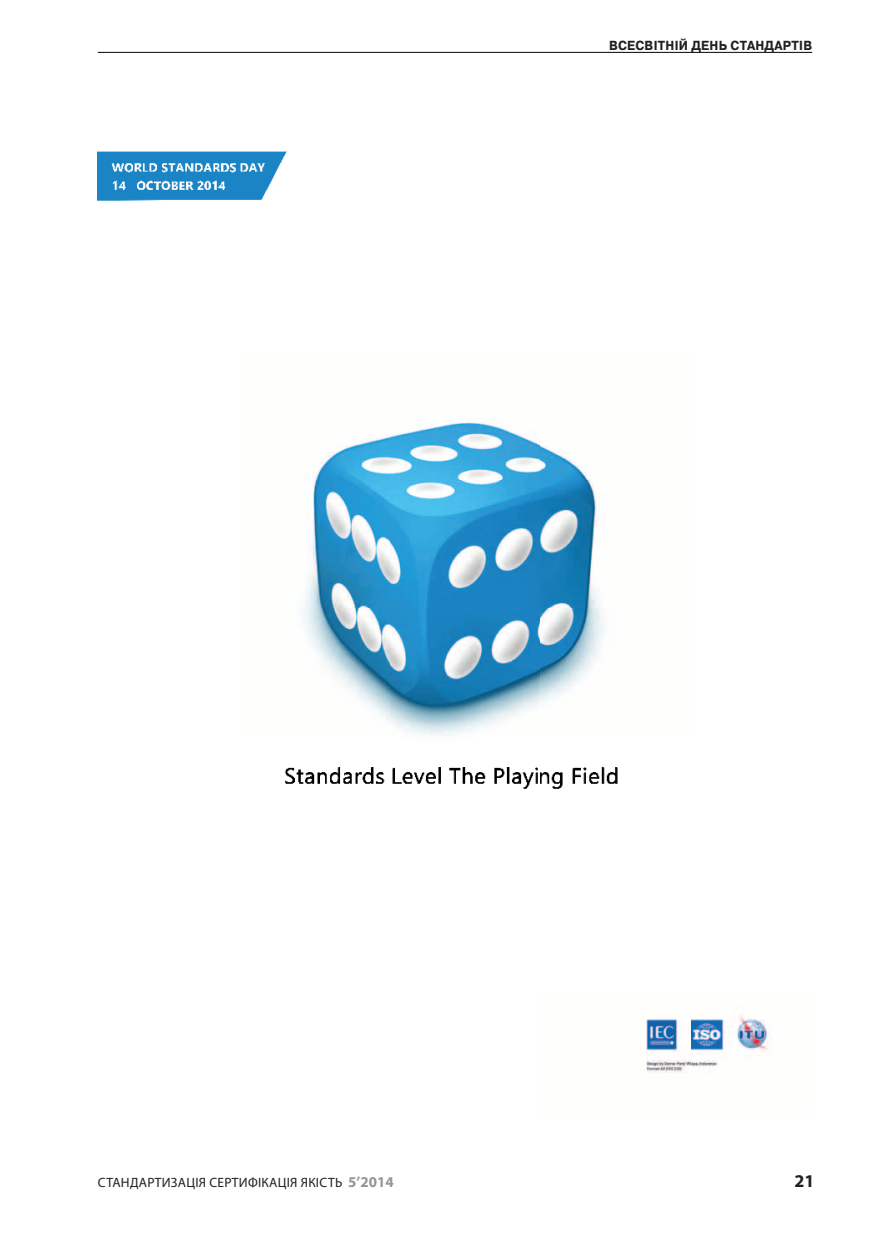
<style>
.page{position:relative;width:893px;height:1255px;background:#fff}
.page>*{position:absolute;margin:0;border:0;box-sizing:border-box;transform-origin:0 0}
.t1{font:700 18px "Myriad Pro";color:#231f20}
.t2{font:13.5px "Myriad Pro";letter-spacing:.02em;color:#231f20}
.t3{font:700 13.05px "Pragmatica WINC";letter-spacing:.02em;color:#231f20;scale:.93 1}
.s1{font-weight:700;font-size:15px;color:#939598}
</style>
<div class="page">
<hr style="left:98px;top:52px;width:714px;height:1px;background:#231f20">
<img style="left:98px;top:151px;width:673px;height:922px">
<p class="t3" style="left:609px;top:38px;width:218px">всесв ітній день стандартів</p>
<p class="t2" style="left:98px;top:1173px;width:297px">Стандартизація сертифікація якість <span class="s1">5’2014</span></p>
<h1 class="t1" style="left:795px;top:1168px;width:21px">21</h1>
</div>
